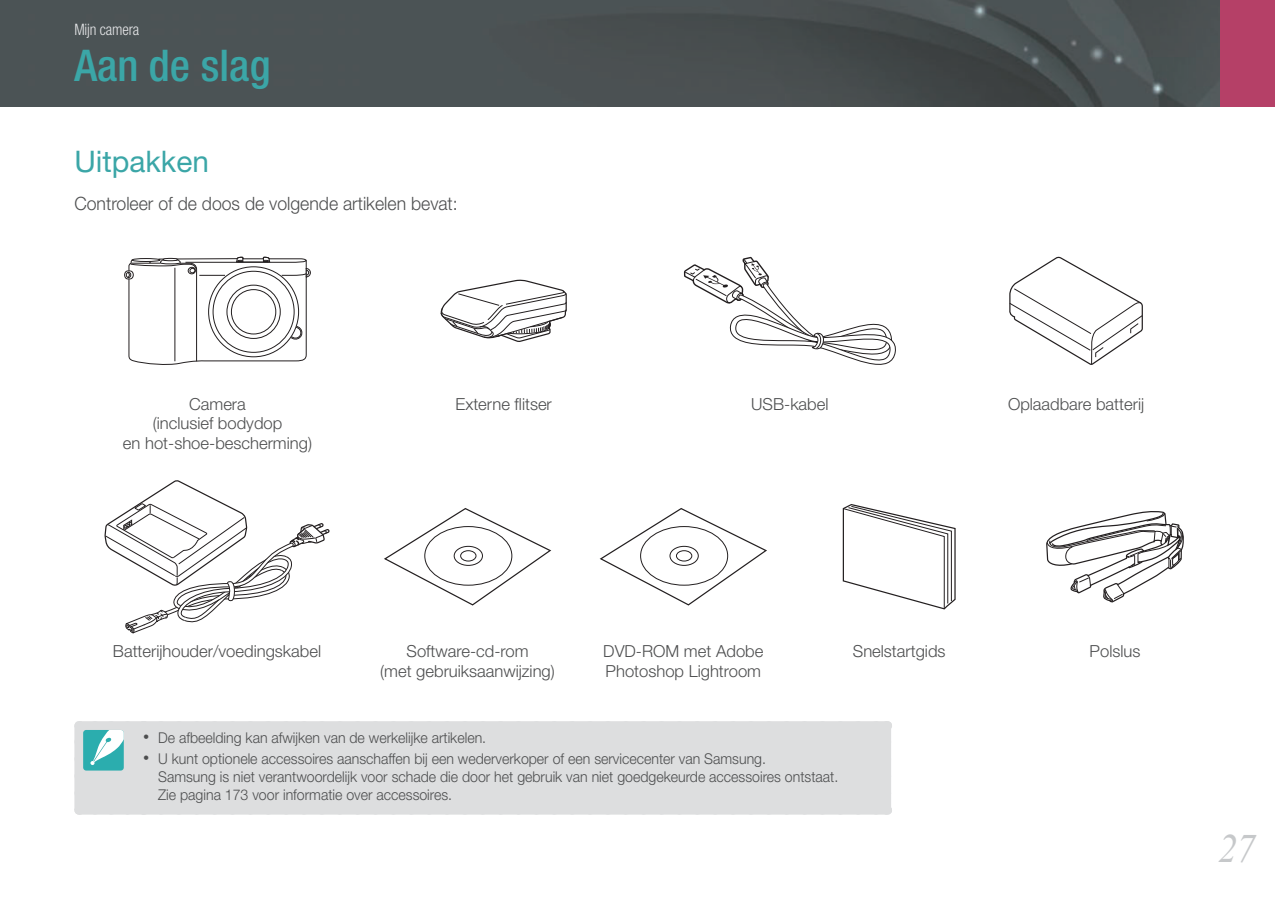
<style>
.page{position:relative;width:1275px;height:903px;background:#fff}
.page>*{position:absolute;margin:0;border:0;box-sizing:border-box;transform-origin:0 0}
.t1{font:500 condensed 43.75px "Helvetica Neue";color:#3ba6a7}
.t2{font:italic 40.25px "Times New Roman";color:#c6c8ca;scale:.95 1}
.t3{font:29.75px "Helvetica Neue";color:#3ba6a7}
.t4{font:300 18.38px "Helvetica Neue";color:#4d4e4f;scale:.96 1}
.t5{font:300 16.62px/19.2px "Helvetica Neue";color:#4d4e4f;text-align:center}
.t6{font:300 condensed 15.75px "Helvetica Neue";letter-spacing:-.01em;color:#e6e7e9;scale:.96 1}
.t7{font:300 14.88px/18.4px "Helvetica Neue";color:#4d4e4f;scale:.95 1}
.s1{font-family:"Arial";font-weight:400;font-size:17.5px}
</style>
<div class="page">
<img style="left:0;top:0;width:1220px;height:107px">
<div style="left:1220px;top:0;width:55px;height:107px;background:#b54067"></div>
<svg style="left:124px;top:256px;width:187px;height:109px"></svg>
<svg style="left:440px;top:280px;width:127px;height:62px"></svg>
<svg style="left:684px;top:256px;width:212px;height:109px"></svg>
<svg style="left:1009px;top:257px;width:134px;height:108px"></svg>
<svg style="left:104px;top:480px;width:226px;height:154px"></svg>
<svg style="left:384px;top:508px;width:168px;height:98px"></svg>
<div style="left:424px;top:526px;width:88px;height:60px;border:1px solid #231f20;border-radius:50%"></div>
<div style="left:461px;top:551px;width:15px;height:10px;background:#fff;border-radius:50%"></div>
<div style="left:460px;top:550px;width:16px;height:11px;border:1px solid #231f20;border-radius:50%"></div>
<div style="left:454px;top:546px;width:29px;height:20px;border:1px solid #231f20;border-radius:50%"></div>
<svg style="left:600px;top:508px;width:167px;height:97px"></svg>
<div style="left:640px;top:526px;width:88px;height:60px;border:1px solid #231f20;border-radius:50%"></div>
<div style="left:676px;top:551px;width:16px;height:10px;background:#fff;border-radius:50%"></div>
<div style="left:676px;top:550px;width:16px;height:11px;border:1px solid #231f20;border-radius:50%"></div>
<div style="left:669px;top:546px;width:30px;height:20px;border:1px solid #231f20;border-radius:50%"></div>
<svg style="left:843px;top:504px;width:113px;height:105px"></svg>
<svg style="left:1046px;top:511px;width:138px;height:91px"></svg>
<div style="left:83px;top:730px;width:799px;height:76px;background:#dddedf"></div>
<div style="left:79px;top:721px;width:64px;height:9px;background:#dddedf"></div>
<div style="left:74px;top:725px;width:9px;height:85px;background:#dddedf"></div>
<div style="left:143px;top:721px;width:744px;height:9px;background:#dddedf"></div>
<div style="left:882px;top:725px;width:9px;height:85px;background:#dddedf"></div>
<div style="left:79px;top:806px;width:64px;height:8px;background:#dddedf"></div>
<div style="left:143px;top:806px;width:744px;height:8px;background:#dddedf"></div>
<svg style="left:74px;top:721px;width:5px;height:71px"></svg>
<div style="left:161px;top:721px;width:730px;height:72px;background:#dddedf"></div>
<div style="left:83px;top:730px;width:41px;height:40px;background:#2badae;border-radius:3px"></div>
<svg style="left:90px;top:730px;width:45px;height:35px"></svg>
<p class="t6" style="left:74px;top:23px;width:69px">Mijn camera</p>
<h1 class="t1" style="left:74px;top:50px;width:197px">Aan de slag</h1>
<h3 class="t3" style="left:74px;top:151px;width:136px">Uitpakken</h3>
<p class="t4" style="left:74px;top:197px;width:401px">Controleer of de doos de volgende artikelen bevat:</p>
<p class="t5" style="left:123px;top:396px;width:191px">Camera<br>(inclusief bodydop<br>en hot-shoe-bescherming)</p>
<p class="t5" style="left:455px;top:396px;width:98px">Externe flitser</p>
<p class="t5" style="left:751px;top:396px;width:79px">USB-kabel</p>
<p class="t5" style="left:1008px;top:396px;width:138px">Oplaadbare batterij</p>
<p class="t5" style="left:113px;top:643px;width:210px">Batterijhouder/voedingskabel</p>
<p class="t5" style="left:380px;top:643px;width:176px">Software-cd-rom<br>(met gebruiksaanwijzing)</p>
<p class="t5" style="left:603px;top:643px;width:162px;text-align:left">DVD-ROM met Adobe<br>Photoshop Lightroom</p>
<p class="t5" style="left:853px;top:643px;width:94px">Snelstartgids</p>
<p class="t5" style="left:1090px;top:643px;width:52px">Polslus</p>
<p class="t7" style="left:143px;top:730px;width:362px"><span class="s1">•</span> De afbeelding kan afwijken van de werkelijke artikelen.</p>
<p class="t7" style="left:158px;top:750px;width:717px;text-indent:-15px"><span class="s1">•</span> U kunt optionele accessoires aanschaffen bij een wederverkoper of een servicecenter van Samsung.<br>Samsung is niet verantwoordelijk voor schade die door het gebruik van niet goedgekeurde accessoires ontstaat.<br>Zie pagina 173 voor informatie over accessoires.</p>
<h2 class="t2" style="left:1218px;top:826px;width:41px">27</h2>
</div>
